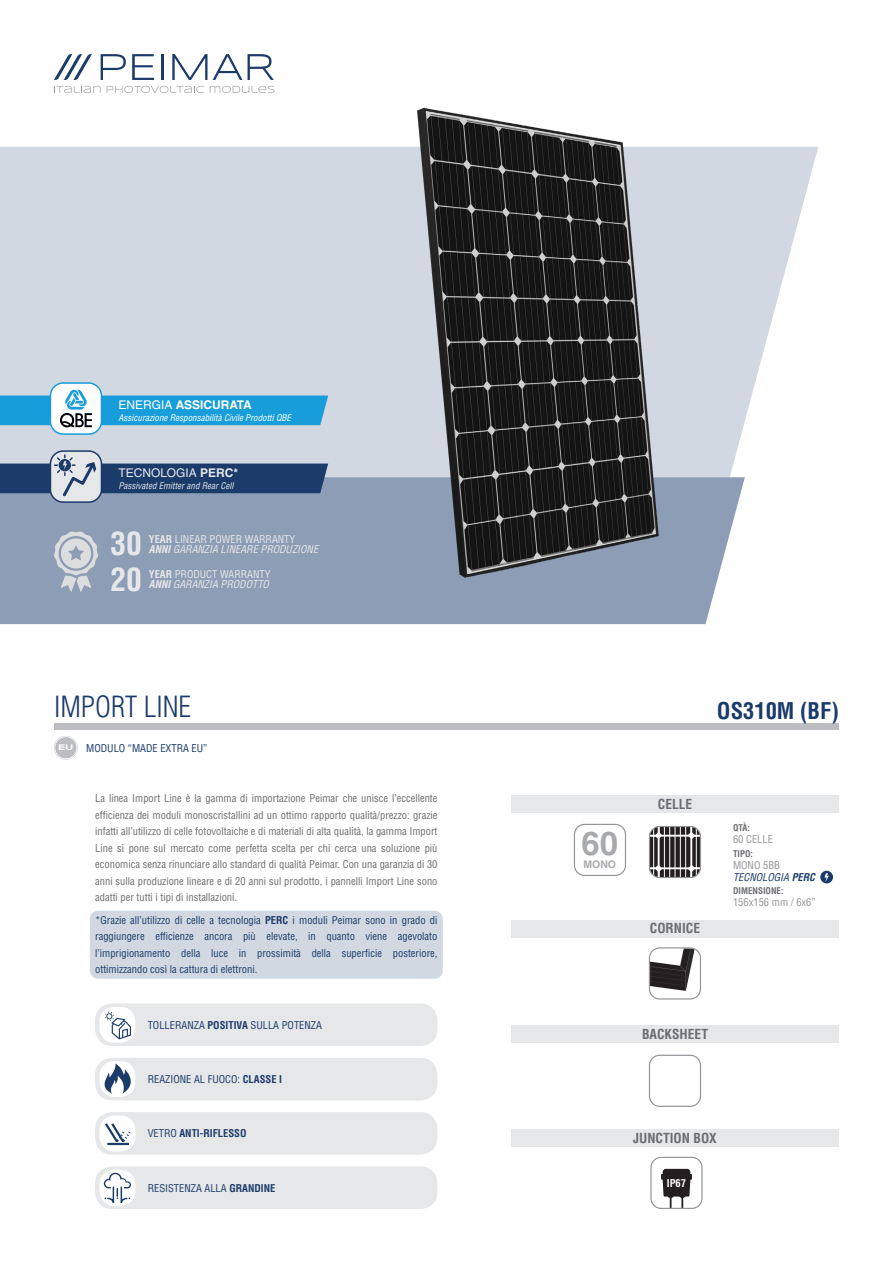
<style>
.page{position:relative;width:893px;height:1263px;background:#fff}
.page>*{position:absolute;margin:0;border:0;box-sizing:border-box;transform-origin:0 0}
.t1{font:700 33px "Helvetica LT Std";color:#a8a9ad}
.t2{font:700 condensed 31.5px "Helvetica LT Std";color:#e6e7e9}
.t3{font:300 condensed 28.5px "Helvetica LT Std";color:#1b3b6b}
.t4{font:700 condensed 22.5px "Helvetica LT Std";color:#1b3b6b}
.t5{font:700 condensed 13.5px "Helvetica LT Std";color:#6c6d70}
.t6{font:700 12px "Helvetica LT Std";color:#fff}
.t7{font:12px "Helvetica LT Std";color:#e6e7e9}
.t8{font:condensed 10.5px/16.5px "Helvetica LT Std";color:#6c6d70;text-align:justify}
.t9{font:condensed 10.5px "Helvetica LT Std";color:#1b3b6b}
.t10{font:italic condensed 10.5px "Helvetica LT Std";color:#e6e7e9}
.t11{font:condensed 10.5px "Helvetica LT Std";color:#e6e7e9}
.t12{font:condensed 10.5px "Helvetica LT Std";color:#939598}
.t13{font:700 condensed 10.5px "Helvetica LT Std";color:#1b3b6b}
.t14{font:italic condensed 10.5px "Helvetica LT Std";color:#1b3b6b}
.t15{font:700 10.5px "Helvetica LT Std";color:#a8a9ad}
.t16{font:700 condensed 10.5px "Helvetica LT Std";color:#fff}
.t17{font:italic condensed 9px "Helvetica LT Std";color:#fff}
.t18{font:italic condensed 9px "Helvetica LT Std";color:#e6e7e9}
.t19{font:700 condensed 9px "Helvetica LT Std";color:#6c6d70}
.s1{font-weight:400}
.s2{font-weight:700}
.s3{font-family:"Syncopate";font-weight:700;font-stretch:normal;font-size:8.25px;color:#fff}
</style>
<div class="page">
<div style="left:54px;top:723px;width:785px;height:6px;background:#bcbdc0"></div>
<div style="left:511px;top:920px;width:328px;height:17px;background:#e6e7e9"></div>
<div style="left:511px;top:1025px;width:328px;height:17px;background:#e6e7e9"></div>
<div style="left:511px;top:1129px;width:328px;height:17px;background:#e6e7e9"></div>
<div style="left:511px;top:796px;width:328px;height:17px;background:#e6e7e9"></div>
<svg style="left:101px;top:54px;width:25px;height:26px"></svg>
<svg style="left:132px;top:54px;width:22px;height:26px"></svg>
<hr style="left:161px;top:54px;width:3px;height:26px;background:#1b3b6b">
<svg style="left:172px;top:54px;width:35px;height:26px"></svg>
<svg style="left:213px;top:54px;width:29px;height:26px"></svg>
<svg style="left:248px;top:54px;width:26px;height:26px"></svg>
<svg style="left:54px;top:54px;width:38px;height:26px"></svg>
<svg style="left:54px;top:86px;width:46px;height:7px"></svg>
<svg style="left:107px;top:86px;width:97px;height:7px"></svg>
<svg style="left:210px;top:86px;width:64px;height:7px"></svg>
<svg style="left:0;top:147px;width:818px;height:330px;background:#d6dce4"></svg>
<div style="left:0;top:477px;width:745px;height:147px;background:#8d9db5"></div>
<div style="left:50px;top:450px;width:52px;height:53px;border:2px solid #1b3b6b;border-radius:13px"></div>
<svg style="left:0;top:453px;width:328px;height:46px;background:#647a9a"></svg>
<div style="left:574px;top:824px;width:52px;height:52px;border:1px solid #939598;border-radius:10px"></div>
<div style="left:95px;top:1003px;width:342px;height:43px;background:#e6e7e9;border-radius:17px"></div>
<div style="left:99px;top:1007px;width:36px;height:36px;background:#fff;border-radius:15px"></div>
<svg style="left:105px;top:1011px;width:26px;height:28px"></svg>
<div style="left:95px;top:1166px;width:342px;height:43px;background:#e6e7e9;border-radius:17px"></div>
<div style="left:99px;top:1170px;width:36px;height:36px;background:#fff;border-radius:15px"></div>
<svg style="left:104px;top:1173px;width:27px;height:30px"></svg>
<div style="left:95px;top:1112px;width:342px;height:43px;background:#e6e7e9;border-radius:17px"></div>
<div style="left:99px;top:1115px;width:36px;height:36px;background:#fff;border-radius:15px"></div>
<svg style="left:105px;top:1121px;width:28px;height:24px"></svg>
<hr style="left:107px;top:1143px;width:22px;height:2px;background:#1b3b6b">
<div style="left:95px;top:1058px;width:342px;height:42px;background:#e6e7e9;border-radius:17px"></div>
<div style="left:99px;top:1061px;width:36px;height:36px;background:#fff;border-radius:15px"></div>
<svg style="left:104px;top:1063px;width:27px;height:31px"></svg>
<img style="left:381px;top:107px;width:343px;height:488px">
<div style="left:649px;top:1055px;width:52px;height:52px;border:1px solid #939598;border-radius:10px"></div>
<svg style="left:54px;top:531px;width:44px;height:61px;background:#b5bdca"></svg>
<div style="left:820px;top:871px;width:13px;height:12px;background:#1b3b6b;border-radius:50%"></div>
<svg style="left:824px;top:873px;width:5px;height:9px"></svg>
<div style="left:90px;top:911px;width:353px;height:68px;background:#d2d8e1;border-radius:9px"></div>
<svg style="left:649px;top:826px;width:51px;height:51px;background:#585556"></svg>
<hr style="left:664px;top:826px;width:1px;height:52px;background:#fff">
<hr style="left:669px;top:826px;width:1px;height:52px;background:#fff">
<hr style="left:675px;top:826px;width:1px;height:52px;background:#fff">
<hr style="left:680px;top:826px;width:1px;height:52px;background:#fff">
<hr style="left:685px;top:826px;width:1px;height:52px;background:#fff">
<hr style="left:653px;top:828px;width:1px;height:48px;background:#fff">
<hr style="left:696px;top:828px;width:1px;height:48px;background:#fff">
<div style="left:649px;top:826px;width:52px;height:52px;border:1px solid #939598;border-radius:10px"></div>
<svg style="left:650px;top:1157px;width:53px;height:52px"></svg>
<svg style="left:649px;top:947px;width:52px;height:52px"></svg>
<svg style="left:54px;top:736px;width:24px;height:24px"></svg>
<div style="left:50px;top:383px;width:51px;height:51px;background:#fff;border-radius:13px"></div>
<div style="left:50px;top:382px;width:52px;height:53px;border:2px solid #179dd9;border-radius:13px"></div>
<svg style="left:0;top:389px;width:328px;height:38px;background:#55b0db"></svg>
<p class="t6" style="left:119px;top:397px;width:135px"><span class="s1">ENERGIA</span> ASSICURATA</p>
<p class="t17" style="left:119px;top:412px;width:174px">Assicurazione Responsabilità Civile Prodotti QBE</p>
<p class="t7" style="left:119px;top:465px;width:121px">TECNOLOGIA <span class="s2">PERC*</span></p>
<p class="t18" style="left:119px;top:480px;width:116px">Passivated Emitter and Rear Cell</p>
<p class="t2" style="left:111px;top:524px;width:33px">30</p>
<p class="t11" style="left:149px;top:532px;width:148px"><span class="s2">YEAR</span> LINEAR POWER WARRANTY</p>
<p class="t10" style="left:149px;top:543px;width:171px"><span class="s2">ANNI</span> GARANZIA LINEARE PRODUZIONE</p>
<p class="t2" style="left:111px;top:559px;width:33px">20</p>
<p class="t11" style="left:149px;top:567px;width:123px"><span class="s2">YEAR</span> PRODUCT WARRANTY</p>
<p class="t10" style="left:149px;top:578px;width:122px"><span class="s2">ANNI</span> GARANZIA PRODOTTO</p>
<p class="t3" style="left:54px;top:689px;width:139px">IMPORT LINE</p>
<p class="t9" style="left:58px;top:741px;width:151px"><span class="s3">EU</span> MODULO “MADE EXTRA EU”</p>
<p class="t8" style="left:95px;top:790px;width:344px">La linea Import Line è la gamma di importazione Peimar che unisce l’eccellente efficienza dei moduli monoscristallini ad un ottimo rapporto qualità/prezzo: grazie infatti all’utilizzo di celle fotovoltaiche e di materiali di alta qualità, la gamma Import Line si pone sul mercato come perfetta scelta per chi cerca una soluzione più economica senza rinunciare allo standard di qualità Peimar. Con una garanzia di 30 anni sulla produzione lineare e di 20 anni sul prodotto, i pannelli Import Line sono adatti per tutti i tipi di installazioni.</p>
<p class="t9" style="left:95px;top:913px;width:344px">*Grazie all’utilizzo di celle a tecnologia <span class="s2">PERC</span> i moduli Peimar sono in grado di</p>
<p class="t9" style="left:95px;top:930px;width:344px">raggiungere efficienze ancora più elevate, in quanto viene agevolato</p>
<p class="t9" style="left:95px;top:946px;width:344px">l’imprigionamento della luce in prossimità della superficie posteriore,</p>
<p class="t9" style="left:95px;top:963px;width:164px">ottimizzando così la cattura di elettroni.</p>
<p class="t9" style="left:148px;top:1018px;width:176px">TOLLERANZA <span class="s2">POSITIVA</span> SULLA POTENZA</p>
<p class="t9" style="left:148px;top:1072px;width:136px">REAZIONE AL FUOCO: <span class="s2">CLASSE I</span></p>
<p class="t13" style="left:148px;top:1127px;width:100px"><span class="s1">VETRO</span> ANTI-RIFLESSO</p>
<p class="t9" style="left:148px;top:1181px;width:129px">RESISTENZA ALLA <span class="s2">GRANDINE</span></p>
<p class="t1" style="left:581px;top:824px;width:38px">60</p>
<p class="t15" style="left:583px;top:858px;width:34px">MONO</p>
<p class="t4" style="left:717px;top:697px;width:123px">OS310M (BF)</p>
<p class="t5" style="left:658px;top:796px;width:36px">CELLE</p>
<p class="t5" style="left:650px;top:920px;width:52px">CORNICE</p>
<p class="t19" style="left:733px;top:822px;width:19px">QTÀ:</p>
<p class="t12" style="left:733px;top:833px;width:41px">60 CELLE</p>
<p class="t19" style="left:733px;top:848px;width:22px">TIPO:</p>
<p class="t12" style="left:733px;top:858px;width:48px">MONO 5BB</p>
<p class="t14" style="left:733px;top:870px;width:83px">TECNOLOGIA <span class="s2">PERC</span></p>
<p class="t19" style="left:733px;top:885px;width:52px">DIMENSIONE:</p>
<p class="t12" style="left:733px;top:896px;width:84px">156x156 mm / 6x6”</p>
<p class="t5" style="left:642px;top:1025px;width:68px">BACKSHEET</p>
<p class="t5" style="left:633px;top:1129px;width:85px">JUNCTION BOX</p>
<p class="t16" style="left:667px;top:1176px;width:21px">IP67</p>
</div>
